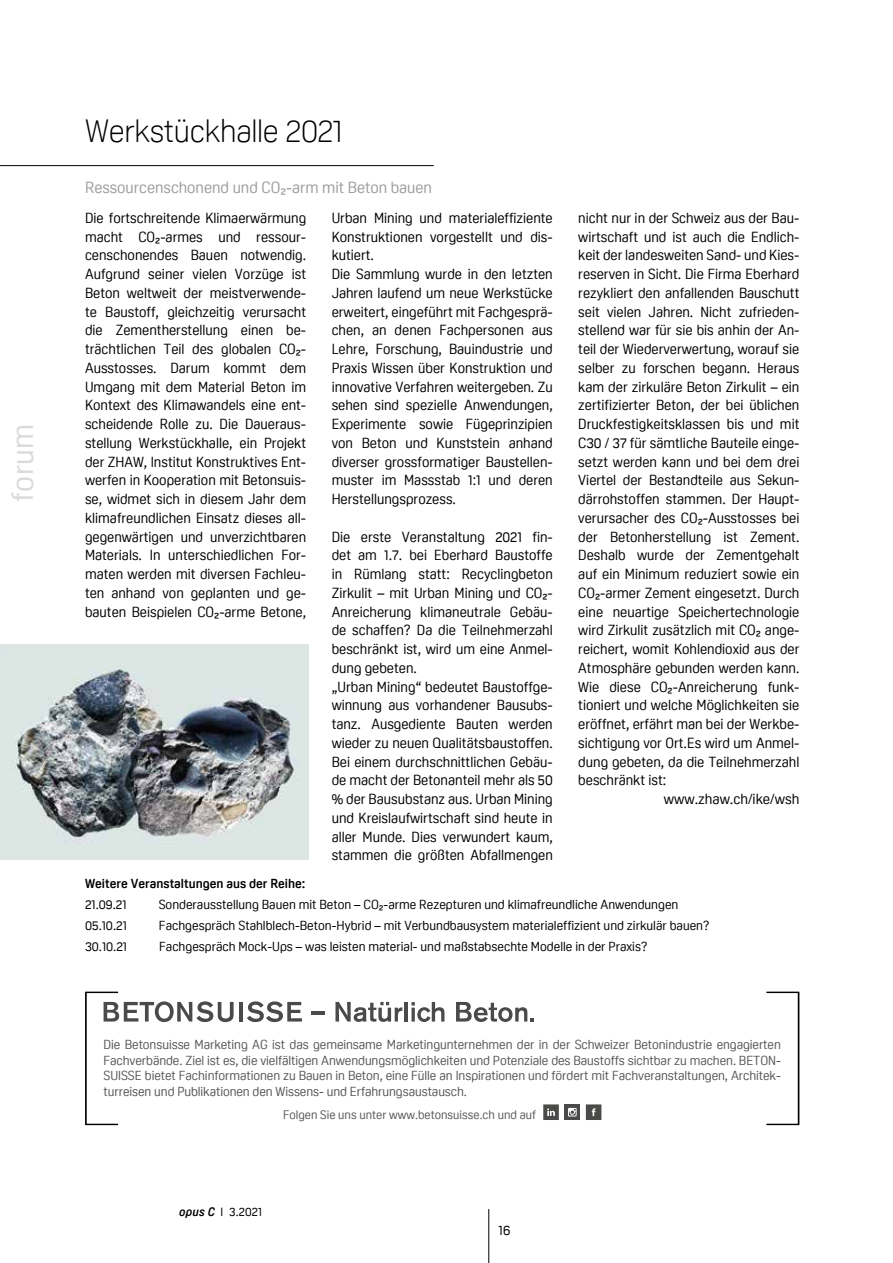
<style>
.page{position:relative;width:893px;height:1263px;background:#fff}
.page>*{position:absolute;margin:0;border:0;box-sizing:border-box;transform-origin:0 0}
.t1{font:300 31.5px "Oscine";letter-spacing:-.01em;color:#000}
.t2{font:30px "Oscine";letter-spacing:.01em;color:#dadada}
.t3{font:15.75px "Oscine";color:#9d9d9c}
.t4{font:14.25px/18.8px "Oscine";color:#000}
.t5{font:13.5px "Oscine";color:#000}
.t6{font:12.75px/15.8px "Oscine";letter-spacing:-.005em;color:#575756;text-align:justify}
.t7{font:12.75px "Oscine";color:#000}
.t8{font:700 12.75px "Oscine";color:#000}
.t9{font:12px "Oscine";color:#575756}
.t10{font:12px "Oscine";color:#000}
.s1{font-weight:700;font-style:italic}
.s2{font-size:11.7px}
</style>
<div class="page">
<hr style="left:488px;top:1209px;width:1px;height:54px;background:#000">
<hr style="left:0;top:165px;width:434px;height:1px;background:#000">
<div style="left:0;top:644px;width:308px;height:215px;background:#dce5e3"></div>
<img style="left:14px;top:664px;width:283px;height:179px">
<svg style="left:766px;top:992px;width:33px;height:133px"></svg>
<svg style="left:85px;top:992px;width:149px;height:133px"></svg>
<hr style="left:239px;top:1002px;width:4px;height:19px;background:#4a4a49">
<svg style="left:247px;top:1001px;width:55px;height:21px"></svg>
<svg style="left:311px;top:1011px;width:13px;height:3px"></svg>
<svg style="left:335px;top:1002px;width:67px;height:20px"></svg>
<hr style="left:405px;top:1002px;width:3px;height:19px;background:#4a4a49">
<svg style="left:411px;top:1002px;width:33px;height:20px"></svg>
<svg style="left:456px;top:1002px;width:78px;height:20px"></svg>
<div style="left:565px;top:1104px;width:15px;height:16px;background:#4a4a49"></div>
<svg style="left:568px;top:1108px;width:9px;height:8px"></svg>
<svg style="left:586px;top:1104px;width:15px;height:16px"></svg>
<svg style="left:543px;top:1104px;width:16px;height:16px"></svg>
<h2 class="t2" style="left:6px;top:501px;width:79px;rotate:-90deg">forum</h2>
<h1 class="t1" style="left:85px;top:113px;width:259px">Werkstückhalle 2021</h1>
<p class="t3" style="left:85px;top:179px;width:349px">Ressourcenschonend und CO₂-arm mit Beton bauen</p>
<p class="t4" style="left:85px;top:208px;width:223px;text-align:justify">Die fortschreitende Klimaerwärmung macht CO₂-armes und ressour&shy;censchonendes Bauen notwendig.<br>Aufgrund seiner vielen Vorzüge ist Beton weltweit der meistverwende&shy;te Baustoff, gleichzeitig verursacht die Zementherstellung einen be&shy;trächtlichen Teil des globalen CO₂- Ausstosses. Darum kommt dem Umgang mit dem Material Beton im Kontext des Klimawandels eine ent&shy;scheidende Rolle zu. Die Daueraus&shy;stellung Werkstückhalle, ein Projekt der ZHAW, Institut Konstruktives Ent&shy;werfen in Kooperation mit Betonsuis&shy;se, widmet sich in diesem Jahr dem klimafreundlichen Einsatz dieses all&shy;gegenwärtigen und unverzichtbaren Materials. In unterschiedlichen For&shy;maten werden mit diversen Fachleu&shy;ten anhand von geplanten und ge&shy;bauten Beispielen CO₂-arme Betone,</p>
<p class="t4" style="left:332px;top:208px;width:223px">Urban Mining und materialeffiziente Konstruktionen vorgestellt und dis&shy;kutiert.<br>Die Sammlung wurde in den letzten Jahren laufend um neue Werkstücke erweitert, eingeführt mit Fachgesprä&shy;chen, an denen Fachpersonen aus Lehre, Forschung, Bauindustrie und Praxis Wissen über Konstruktion und innovative Verfahren weitergeben. Zu sehen sind spezielle Anwendungen, Experimente sowie Fügeprinzipien von Beton und Kunststein anhand diverser grossformatiger Baustellen&shy;muster im Massstab 1:1 und deren Herstellungsprozess.</p>
<p class="t4" style="left:332px;top:527px;width:223px">Die erste Veranstaltung 2021 fin&shy;det am 1.7. bei Eberhard Baustoffe in Rümlang statt: Recyclingbeton Zirkulit – mit Urban Mining und CO₂- Anreicherung klimaneutrale Gebäu&shy;de schaffen? Da die Teilnehmerzahl beschränkt ist, wird um eine Anmel&shy;dung gebeten.<br>„Urban Mining“ bedeutet Baustoffge&shy;winnung aus vorhandener Bausubs&shy;tanz. Ausgediente Bauten werden wieder zu neuen Qualitätsbaustoffen.<br>Bei einem durchschnittlichen Gebäu&shy;de macht der Betonanteil mehr als 50 % der Bausubstanz aus. Urban Mining und Kreislaufwirtschaft sind heute in aller Munde. Dies verwundert kaum, stammen die größten Abfallmengen</p>
<p class="t4" style="left:578px;top:208px;width:223px">nicht nur in der Schweiz aus der Bau-</p>
<p class="t4" style="left:578px;top:227px;width:223px">wirtschaft und ist auch die Endlich-</p>
<p class="t4" style="left:578px;top:246px;width:223px">keit der landesweiten Sand- und Kies-</p>
<p class="t4" style="left:578px;top:265px;width:223px">reserven in Sicht. Die Firma Eberhard</p>
<p class="t4" style="left:578px;top:283px;width:223px">rezykliert den anfallenden Bauschutt</p>
<p class="t4" style="left:578px;top:302px;width:223px">seit vielen Jahren. Nicht zufrieden-</p>
<p class="t4" style="left:578px;top:321px;width:223px">stellend war für sie bis anhin der An-</p>
<p class="t4" style="left:578px;top:340px;width:223px">teil der Wiederverwertung, worauf sie</p>
<p class="t4" style="left:578px;top:358px;width:223px">selber zu forschen begann. Heraus</p>
<p class="t4" style="left:578px;top:377px;width:223px">kam der zirkuläre Beton Zirkulit – ein</p>
<p class="t4" style="left:578px;top:396px;width:223px">zertifizierter Beton, der bei üblichen</p>
<p class="t4" style="left:578px;top:415px;width:223px">Druckfestigkeitsklassen bis und mit</p>
<p class="t4" style="left:578px;top:433px;width:223px">C30 / 37 für sämtliche Bauteile einge-</p>
<p class="t4" style="left:578px;top:452px;width:223px">setzt werden kann und bei dem drei</p>
<p class="t4" style="left:578px;top:471px;width:223px">Viertel der Bestandteile aus Sekun-</p>
<p class="t4" style="left:578px;top:490px;width:223px">därrohstoffen stammen. Der Haupt-</p>
<p class="t4" style="left:578px;top:508px;width:223px">verursacher des CO₂-Ausstosses bei</p>
<p class="t4" style="left:578px;top:527px;width:223px">der Betonherstellung ist Zement.</p>
<p class="t4" style="left:578px;top:546px;width:223px">Deshalb wurde der Zementgehalt</p>
<p class="t4" style="left:578px;top:565px;width:223px">auf ein Minimum reduziert sowie ein</p>
<p class="t4" style="left:578px;top:583px;width:223px">CO₂-armer Zement eingesetzt. Durch</p>
<p class="t4" style="left:578px;top:602px;width:223px">eine neuartige Speichertechnologie</p>
<p class="t4" style="left:578px;top:621px;width:223px">wird Zirkulit zusätzlich mit CO₂ ange-</p>
<p class="t4" style="left:578px;top:640px;width:223px">reichert, womit Kohlendioxid aus der</p>
<p class="t4" style="left:578px;top:658px;width:223px">Atmosphäre gebunden werden kann.</p>
<p class="t4" style="left:578px;top:677px;width:223px">Wie diese CO₂-Anreicherung funk-</p>
<p class="t4" style="left:578px;top:696px;width:223px">tioniert und welche Möglichkeiten sie</p>
<p class="t4" style="left:578px;top:715px;width:223px">eröffnet, erfährt man bei der Werkbe-</p>
<p class="t4" style="left:578px;top:733px;width:223px">sichtigung vor Ort.Es wird um Anmel-</p>
<p class="t4" style="left:578px;top:752px;width:223px">dung gebeten, da die Teilnehmerzahl</p>
<p class="t4" style="left:578px;top:771px;width:89px">beschränkt ist:</p>
<p class="t4" style="left:664px;top:790px;width:137px">www.zhaw.ch/ike/wsh</p>
<p class="t8" style="left:85px;top:877px;width:222px">Weitere Veranstaltungen aus der Reihe:</p>
<p class="t7" style="left:85px;top:898px;width:43px">21.09.21</p>
<p class="t7" style="left:159px;top:898px;width:521px">Sonderausstellung Bauen mit Beton – CO₂-arme Rezepturen und klimafreundliche Anwendungen</p>
<p class="t7" style="left:85px;top:919px;width:43px">05.10.21</p>
<p class="t7" style="left:159px;top:919px;width:552px">Fachgespräch Stahlblech-Beton-Hybrid – mit Verbundbausystem materialeffizient und zirkulär bauen?</p>
<p class="t7" style="left:85px;top:940px;width:44px">30.10.21</p>
<p class="t7" style="left:159px;top:940px;width:490px">Fachgespräch Mock-Ups – was leisten material- und maßstabsechte Modelle in der Praxis?</p>
<p class="t6" style="left:104px;top:1036px;width:679px">Die Betonsuisse Marketing AG ist das gemeinsame Marketingunternehmen der in der Schweizer Betonindustrie engagierten Fachverbände. Ziel ist es, die vielfältigen Anwendungsmöglichkeiten und Potenziale des Baustoffs sichtbar zu machen. BETON-SUISSE bietet Fachinformationen zu Bauen in Beton, eine Fülle an Inspirationen und fördert mit Fachveranstaltungen, Architek&shy;turreisen und Publikationen den Wissens- und Erfahrungsaustausch.</p>
<p class="t9" style="left:283px;top:1108px;width:254px">Folgen Sie uns unter www.betonsuisse.ch und auf</p>
<p class="t10" style="left:179px;top:1205px;width:84px"><span class="s1">opus C</span> <span class="s2">I</span> 3.2021</p>
<p class="t5" style="left:499px;top:1223px;width:13px">16</p>
</div>
